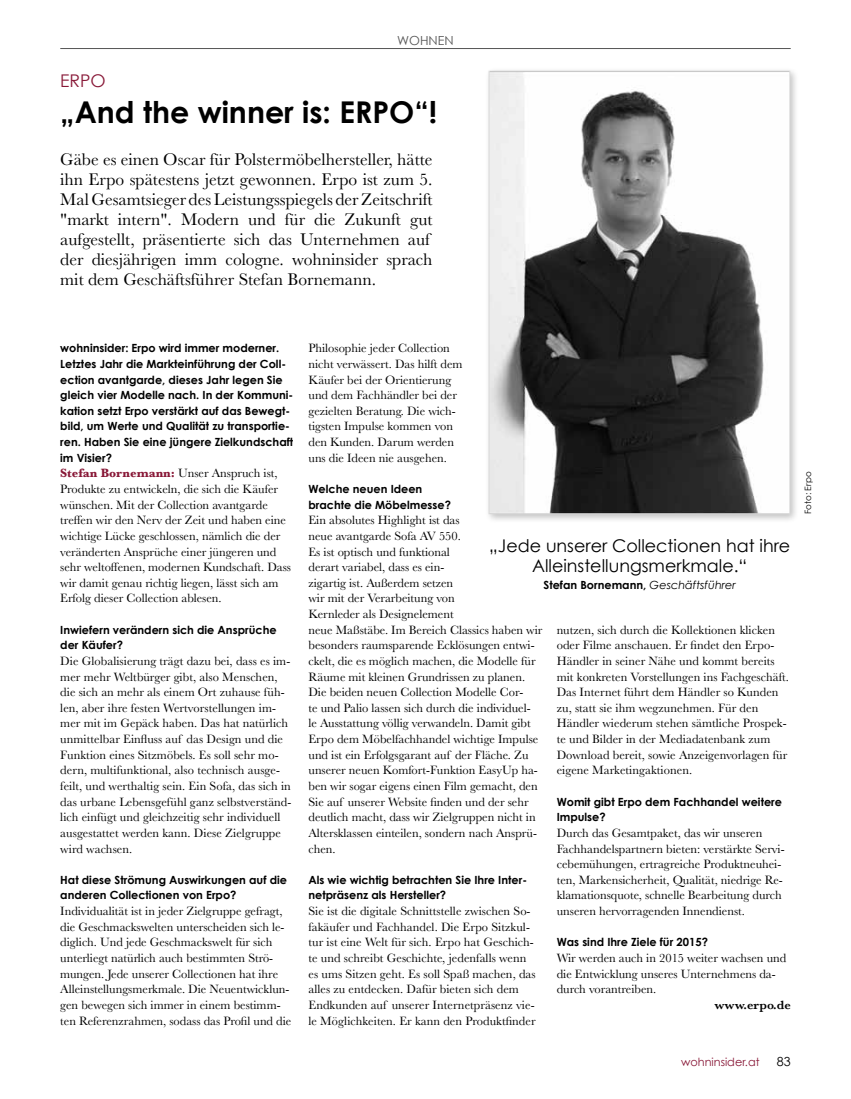
<style>
.page{position:relative;width:851px;height:1099px;background:#fff}
.page>*{position:absolute;margin:0;border:0;box-sizing:border-box;transform-origin:0 0}
.t1{font:700 30px "Century Gothic";color:#000}
.t2{font:17.5px/20px "Baskerville";color:#000}
.t3{font:17.5px/20px "Century Gothic";color:#000;text-align:center}
.t4{font:17.5px "Century Gothic";color:#881837}
.t5{font:12.5px/15.6px "Baskerville";color:#000}
.t6{font:600 12.5px "Baskerville";color:#000}
.t7{font:12.5px "Century Gothic";color:#565656}
.t8{font:12.5px "Century Gothic";color:#000}
.t9{font:700 11.25px/15.6px "Century Gothic";color:#000}
.t10{font:11.25px "Century Gothic";color:#881837}
.t11{font:8.75px "Century Gothic";color:#000}
.s1{font-weight:700;color:#881837}
.s2{font-weight:400;font-style:italic}
</style>
<div class="page">
<hr style="left:60px;top:48px;width:730px;height:1px;background:#565656">
<div style="left:484px;top:66px;width:315px;height:457px;background:#000;opacity:.25"></div>
<img style="left:490px;top:73px;width:298px;height:439px">
<div style="left:488px;top:71px;width:302px;height:443px;border:1px solid #dadada"></div>
<p class="t7" style="left:397px;top:33px;width:58px">wohnen</p>
<h2 class="t4" style="left:60px;top:69px;width:47px">ERPO</h2>
<h1 class="t1" style="left:60px;top:93px;width:378px">„And the winner is: Erpo“!</h1>
<p class="t2" style="left:60px;top:149px;width:374px">Gäbe es einen Oscar für Polstermöbelhersteller, hätte ihn Erpo spätestens jetzt gewonnen. Erpo ist zum 5.<br>Mal Gesamtsieger des Leistungsspiegels der Zeitschrift "markt intern". Modern und für die Zukunft gut aufgestellt, präsentierte sich das Unternehmen auf der diesjährigen imm cologne. wohninsider sprach mit dem Geschäftsführer Stefan Bornemann.</p>
<p class="t9" style="left:60px;top:340px;width:234px">wohninsider: Erpo wird immer moderner.<br>Letztes Jahr die Markteinführung der Coll&shy;ection avantgarde, dieses Jahr legen Sie gleich vier Modelle nach. In der Kommuni&shy;kation setzt Erpo verstärkt auf das Bewegt&shy;bild, um Werte und Qualität zu transportie&shy;ren. Haben Sie eine jüngere Zielkundschaft im Visier?</p>
<p class="t5" style="left:60px;top:465px;width:232px"><span class="s1">Stefan Bornemann:</span> Unser Anspruch ist, Produkte zu entwickeln, die sich die Käufer wünschen. Mit der Collection avantgarde treffen wir den Nerv der Zeit und haben eine wichtige Lücke geschlossen, nämlich die der veränderten Ansprüche einer jüngeren und sehr weltoffenen, modernen Kundschaft. Dass wir damit genau richtig liegen, lässt sich am Erfolg dieser Collection ablesen.</p>
<p class="t9" style="left:60px;top:621px;width:218px">Inwiefern verändern sich die Ansprüche der Käufer?</p>
<p class="t5" style="left:60px;top:653px;width:233px">Die Globalisierung trägt dazu bei, dass es im&shy;mer mehr Weltbürger gibt, also Menschen, die sich an mehr als einem Ort zuhause füh&shy;len, aber ihre festen Wertvorstellungen im&shy;mer mit im Gepäck haben. Das hat natürlich unmittelbar Einfluss auf das Design und die Funktion eines Sitzmöbels. Es soll sehr mo&shy;dern, multifunktional, also technisch ausge&shy;feilt, und werthaltig sein. Ein Sofa, das sich in das urbane Lebensgefühl ganz selbstverständ&shy;lich einfügt und gleichzeitig sehr individuell ausgestattet werden kann. Diese Zielgruppe wird wachsen.</p>
<p class="t9" style="left:60px;top:871px;width:228px">H at diese Strömung Auswirkungen auf die anderen Collectionen von Erpo?</p>
<p class="t5" style="left:60px;top:903px;width:232px">Individualität ist in jeder Zielgruppe gefragt, die Geschmackswelten unterscheiden sich le&shy;diglich. Und jede Geschmackswelt für sich unterliegt natürlich auch bestimmten Strö&shy;mungen. Jede unserer Collectionen hat ihre Alleinstellungsmerkmale. Die Neuentwicklun&shy;gen bewegen sich immer in einem bestimm&shy;ten Referenzrahmen, sodass das Profil und die</p>
<p class="t5" style="left:308px;top:340px;width:156px">Philosophie jeder Collection nicht verwässert. Das hilft dem<br>Käufer bei der Orientierung und dem Fachhändler bei der gezielten Beratung. Die wich&shy;tigsten Impulse kommen von den Kunden. Darum werden uns die Ideen nie ausgehen.</p>
<p class="t9" style="left:308px;top:481px;width:144px">Welche neuen Ideen brachte die Möbelmesse?</p>
<p class="t5" style="left:308px;top:512px;width:235px">Ein absolutes Highlight ist das<br>neue avantgarde Sofa AV 550.<br>Es ist optisch und funktional<br>derart variabel, dass es ein-<br>zigartig ist. Außerdem setzen<br>wir mit der Verarbeitung von<br>Kernleder als Designelement<br>neue Maßstäbe. Im Bereich Classics haben wir besonders raumsparende Ecklösungen entwi&shy;ckelt, die es möglich machen, die Modelle für Räume mit kleinen Grundrissen zu planen.<br>Die beiden neuen Collection Modelle Cor-<br>te und Palio lassen sich durch die individuel-<br>le Ausstattung völlig verwandeln. Damit gibt Erpo dem Möbelfachhandel wichtige Impulse und ist ein Erfolgsgarant auf der Fläche. Zu unserer neuen Komfort-Funktion EasyUp ha&shy;ben wir sogar eigens einen Film gemacht, den Sie auf unserer Website finden und der sehr deutlich macht, dass wir Zielgruppen nicht in Altersklassen einteilen, sondern nach Ansprü&shy;chen.</p>
<p class="t9" style="left:308px;top:871px;width:220px">Als wie wichtig betrachten Sie Ihre Inter&shy;netpräsenz als H ersteller?</p>
<p class="t5" style="left:308px;top:903px;width:229px">Sie ist die digitale Schnittstelle zwischen So&shy;fakäufer und Fachhandel. Die Erpo Sitzkul&shy;tur ist eine Welt für sich. Erpo hat Geschich&shy;te und schreibt Geschichte, jedenfalls wenn es ums Sitzen geht. Es soll Spaß machen, das alles zu entdecken. Dafür bieten sich dem Endkunden auf unserer Internetpräsenz vie&shy;le Möglichkeiten. Er kann den Produktfinder</p>
<h2 class="t3" style="left:489px;top:535px;width:302px">„Jede unserer Collectionen hat ihre<br>Alleinstellungsmerkmale.“</h2>
<p class="t9" style="left:543px;top:577px;width:194px">Stefan Bornemann, <span class="s2">Geschäftsführer</span></p>
<p class="t5" style="left:556px;top:622px;width:234px">nutzen, sich durch die Kollektionen klicken oder Filme anschauen. Er findet den Erpo-Händler in seiner Nähe und kommt bereits mit konkreten Vorstellungen ins Fachgeschäft.<br>Das Internet führt dem Händler so Kunden zu, statt sie ihm wegzunehmen. Für den Händler wiederum stehen sämtliche Prospek&shy;te und Bilder in der Mediadatenbank zum Download bereit, sowie Anzeigenvorlagen für eigene Marketingaktionen.</p>
<p class="t9" style="left:556px;top:793px;width:227px">Womit gibt Erpo dem Fachhandel weitere<br>Impulse?</p>
<p class="t5" style="left:556px;top:825px;width:229px">Durch das Gesamtpaket, das wir unseren Fachhandelspartnern bieten: verstärkte Servi&shy;cebemühungen, ertragreiche Produktneuhei&shy;ten, Markensicherheit, Qualität, niedrige Re&shy;klamationsquote, schnelle Bearbeitung durch unseren hervorragenden Innendienst.</p>
<p class="t9" style="left:556px;top:934px;width:153px">Was sind Ihre Ziele für 2015?</p>
<p class="t5" style="left:556px;top:950px;width:231px">Wir werden auch in 2015 weiter wachsen und die Entwicklung unseres Unternehmens da&shy;durch vorantreiben.</p>
<p class="t6" style="left:714px;top:996px;width:78px">www.erpo.de</p>
<p class="t10" style="left:681px;top:1054px;width:80px">wohninsider.at</p>
<p class="t8" style="left:776px;top:1053px;width:15px">83</p>
<p class="t11" style="left:802px;top:514px;width:44px;rotate:-90deg">Foto: Erpo</p>
</div>
